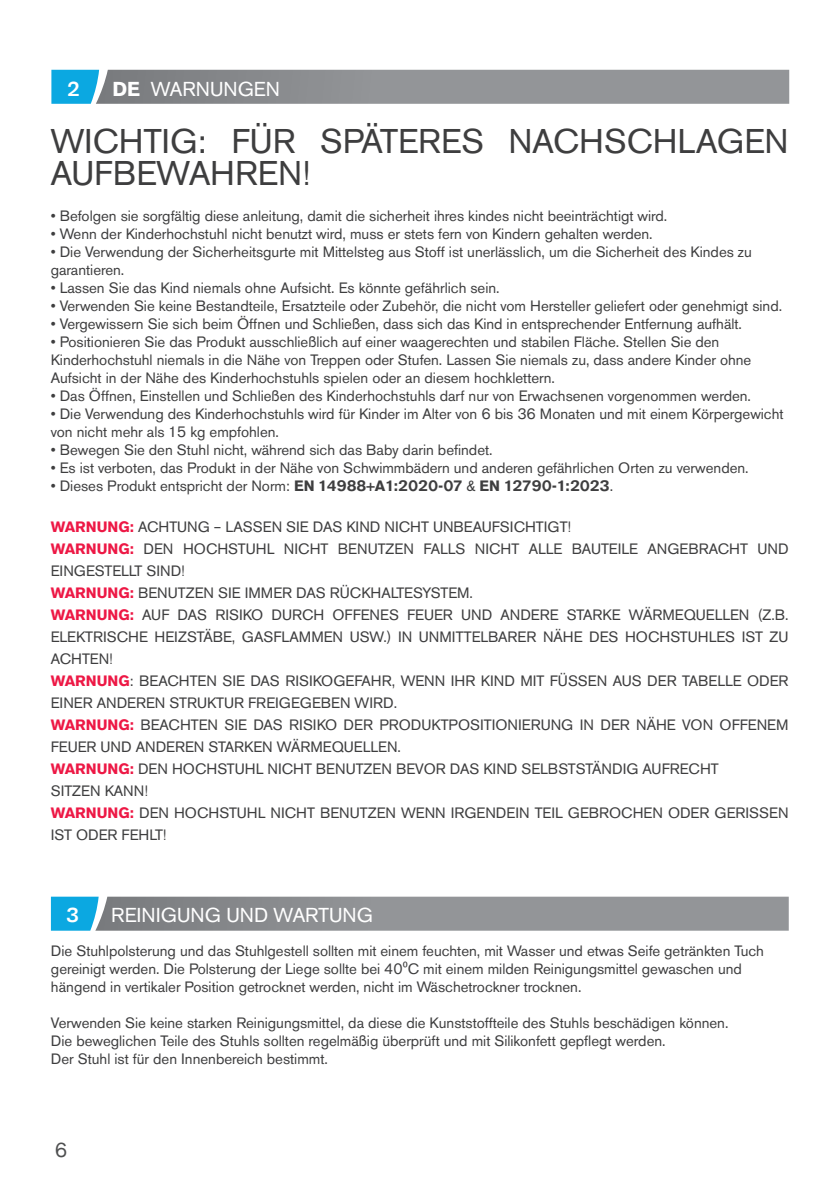
<style>
.page{position:relative;width:840px;height:1191px;background:#fff}
.page>*{position:absolute;margin:0;border:0;box-sizing:border-box;transform-origin:0 0}
.t1{font:34px/32px "Volvo Sans Pro";color:#3e3e3f}
.t2{font:20px "Volvo Sans Pro";color:#fff}
.t3{font:500 20px "Volvo Sans Pro";color:#fff}
.t4{font:20px "Volvo Sans Pro";color:#4e4f50}
.t5{font:14.8px/22px "Volvo Sans Pro";color:#3e3e3f}
.s1{font-weight:700}
.s2{font-weight:700;color:#ed1845}
.s3{font-family:"Myriad Pro"}
</style>
<div class="page">
<svg style="left:51px;top:70px;width:737px;height:34px;background:#879299"></svg>
<svg style="left:51px;top:896px;width:737px;height:34px;background:#89949a"></svg>
<h2 class="t3" style="left:67px;top:76px;width:14px">2</h2>
<h2 class="t2" style="left:112px;top:77px;width:169px"><span class="s1">DE</span> WARNUNGEN</h2>
<h1 class="t1" style="left:51px;top:125px;width:739px">WICHTIG: FÜR SPÄTERES NACHSCHLAGEN<br>AUFBEWAHREN!</h1>
<p class="t5" style="left:51px;top:205px;width:617px">• Befolgen sie sorgfältig diese anleitung, damit die sicherheit ihres kindes nicht beeinträchtigt wird.</p>
<p class="t5" style="left:51px;top:223px;width:603px">• Wenn der Kinderhochstuhl nicht benutzt wird, muss er stets fern von Kindern gehalten werden.</p>
<p class="t5" style="left:51px;top:243px;width:702px;line-height:18px">• Die Verwendung der Sicherheitsgurte mit Mittelsteg aus Stoff ist unerlässlich, um die Sicherheit des Kindes zu garantieren.</p>
<p class="t5" style="left:51px;top:277px;width:450px">• Lassen Sie das Kind niemals ohne Aufsicht. Es könnte gefährlich sein.</p>
<p class="t5" style="left:51px;top:295px;width:732px">• Verwenden Sie keine Bestandteile, Ersatzteile oder Zubehör, die nicht vom Hersteller geliefert oder genehmigt sind.</p>
<p class="t5" style="left:51px;top:313px;width:692px">• Vergewissern Sie sich beim Öffnen und Schließen, dass sich das Kind in entsprechender Entfernung aufhält.</p>
<p class="t5" style="left:51px;top:333px;width:701px;line-height:18px">• Positionieren Sie das Produkt ausschließlich auf einer waagerechten und stabilen Fläche. Stellen Sie den<br>Kinderhochstuhl niemals in die Nähe von Treppen oder Stufen. Lassen Sie niemals zu, dass andere Kinder ohne<br>Aufsicht in der Nähe des Kinderhochstuhls spielen oder an diesem hochklettern.</p>
<p class="t5" style="left:51px;top:385px;width:701px">• Das Öffnen, Einstellen und Schließen des Kinderhochstuhls darf nur von Erwachsenen vorgenommen werden.</p>
<p class="t5" style="left:51px;top:405px;width:734px;line-height:18px">• Die Verwendung des Kinderhochstuhls wird für Kinder im Alter von 6 bis 36 Monaten und mit einem Körpergewicht von nicht mehr als 15 kg empfohlen.</p>
<p class="t5" style="left:51px;top:439px;width:443px">• Bewegen Sie den Stuhl nicht, während sich das Baby darin befindet.</p>
<p class="t5" style="left:51px;top:457px;width:699px">• Es ist verboten, das Produkt in der Nähe von Schwimmbädern und anderen gefährlichen Orten zu verwenden.</p>
<p class="t5" style="left:51px;top:475px;width:563px">• Dieses Produkt entspricht der Norm: <span class="s1">EN 14988+A1:2020-07</span> &amp; <span class="s1">EN 12790-1:2023</span>.</p>
<p class="t5" style="left:51px;top:515px;width:739px"><span class="s2">WARNUNG:</span> ACHTUNG – LASSEN SIE DAS KIND NICHT UNBEAUFSICHTIGT!<br><span class="s2">WARNUNG:</span> DEN HOCHSTUHL NICHT BENUTZEN FALLS NICHT ALLE BAUTEILE ANGEBRACHT UND EINGESTELLT SIND!<br><span class="s2">WARNUNG:</span> BENUTZEN SIE IMMER DAS RÜCKHALTESYSTEM.<br><span class="s2">WARNUNG:</span> AUF DAS RISIKO DURCH OFFENES FEUER UND ANDERE STARKE WÄRMEQUELLEN (Z.B.<br>ELEKTRISCHE HEIZSTÄBE, GASFLAMMEN USW.) IN UNMITTELBARER NÄHE DES HOCHSTUHLES IST ZU ACHTEN!<br><span class="s2">WARNUNG</span>: BEACHTEN SIE DAS RISIKOGEFAHR, WENN IHR KIND MIT FÜSSEN AUS DER TABELLE ODER EINER ANDEREN STRUKTUR FREIGEGEBEN WIRD.<br><span class="s2">WARNUNG:</span> BEACHTEN SIE DAS RISIKO DER PRODUKTPOSITIONIERUNG IN DER NÄHE VON OFFENEM FEUER UND ANDEREN STARKEN WÄRMEQUELLEN.<br><span class="s2">WARNUNG:</span> DEN HOCHSTUHL NICHT BENUTZEN BEVOR DAS KIND SELBSTSTÄNDIG AUFRECHT<br>SITZEN KANN!<br><span class="s2">WARNUNG:</span> DEN HOCHSTUHL NICHT BENUTZEN WENN IRGENDEIN TEIL GEBROCHEN ODER GERISSEN IST ODER FEHLT!</p>
<h2 class="t3" style="left:67px;top:902px;width:14px">3</h2>
<h2 class="t2" style="left:111px;top:902px;width:263px">REINIGUNG UND WARTUNG</h2>
<p class="t5" style="left:51px;top:941px;width:714px;line-height:18px">Die Stuhlpolsterung und das Stuhlgestell sollten mit einem feuchten, mit Wasser und etwas Seife getränkten Tuch gereinigt werden. Die Polsterung der Liege sollte bei 40<span class="s3">0</span>C mit einem milden Reinigungsmittel gewaschen und hängend in vertikaler Position getrocknet werden, nicht im Wäschetrockner trocknen.</p>
<p class="t5" style="left:51px;top:1013px;width:678px;line-height:18px">Verwenden Sie keine starken Reinigungsmittel, da diese die Kunststoffteile des Stuhls beschädigen können.<br>Die beweglichen Teile des Stuhls sollten regelmäßig überprüft und mit Silikonfett gepflegt werden.<br>Der Stuhl ist für den Innenbereich bestimmt.</p>
<h2 class="t4" style="left:55px;top:1138px;width:14px">6</h2>
</div>
